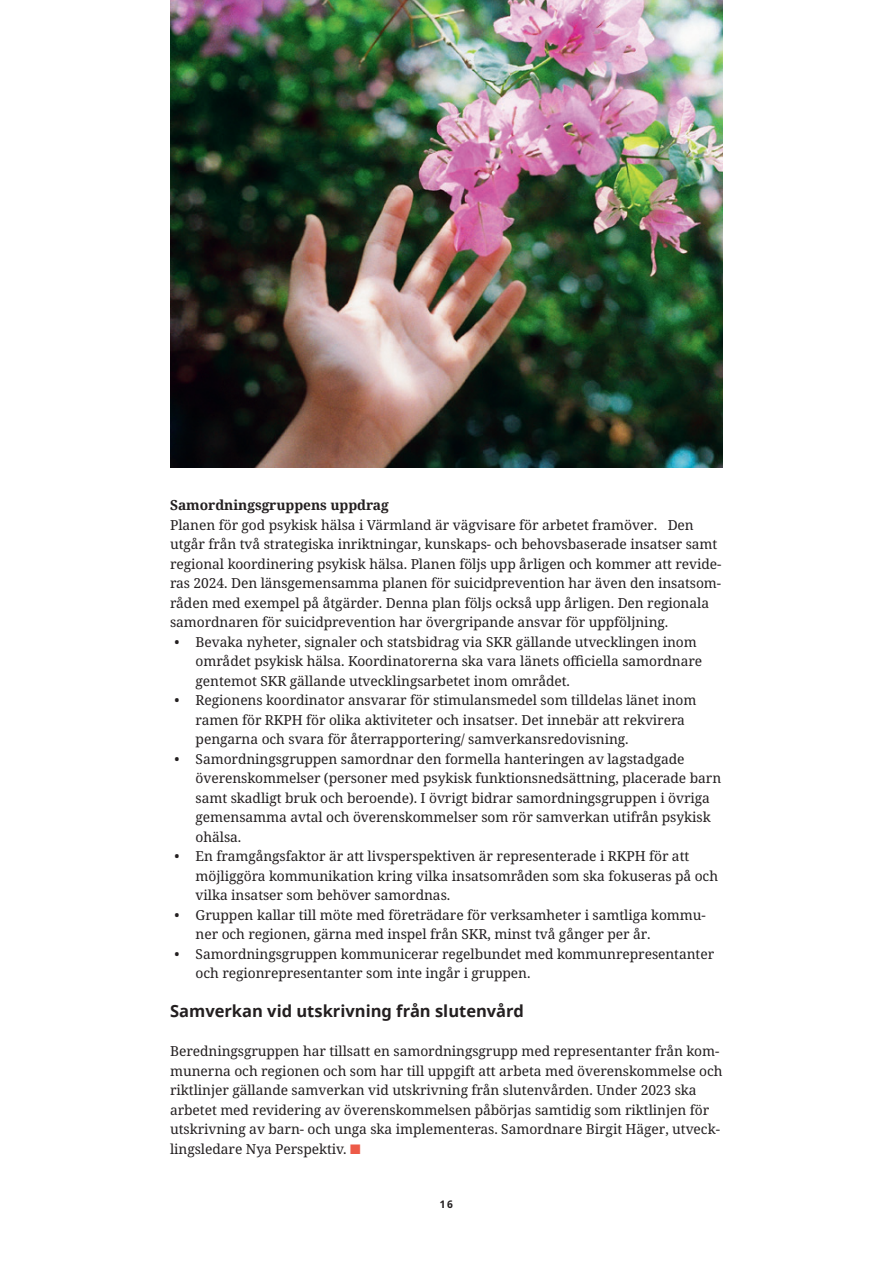
<style>
.page{position:relative;width:893px;height:1263px;background:#fff}
.page>*{position:absolute;margin:0;border:0;box-sizing:border-box;transform-origin:0 0}
.t1{font:700 16.5px "Noto Sans";color:#231f20}
.t2{font:13.8px/19.5px "Noto Serif";letter-spacing:-.005em;color:#231f20}
.t3{font:700 13.8px "Noto Serif";letter-spacing:-.005em;color:#231f20}
.t4{font:700 10.5px "Noto Sans";color:#231f20}
.s1{color:#ed5a48}
</style>
<div class="page">
<img style="left:170px;top:0;width:553px;height:468px">
<p class="t3" style="left:170px;top:495px;width:220px">Samordningsgruppens uppdrag</p>
<p class="t2" style="left:170px;top:515px;width:553px">Planen för god psykisk hälsa i Värmland är vägvisare för arbetet framöver. Den utgår från två strategiska inriktningar, kunskaps- och behovsbaserade insatser samt regional koordinering psykisk hälsa. Planen följs upp årligen och kommer att revide&shy;ras 2024. Den länsgemensamma planen för suicidprevention har även den insatsom&shy;råden med exempel på åtgärder. Denna plan följs också upp årligen. Den regionala samordnaren för suicidprevention har övergripande ansvar för uppföljning.</p>
<p class="t2" style="left:196px;top:632px;width:508px;text-indent:-21px">• Bevaka nyheter, signaler och statsbidrag via SKR gällande utvecklingen inom området psykisk hälsa. Koordinatorerna ska vara länets officiella samordnare gentemot SKR gällande utvecklingsarbetet inom området.</p>
<p class="t2" style="left:196px;top:691px;width:502px;text-indent:-21px">• Regionens koordinator ansvarar för stimulansmedel som tilldelas länet inom ramen för RKPH för olika aktiviteter och insatser. Det innebär att rekvirera pengarna och svara för återrapportering/ samverkansredovisning.</p>
<p class="t2" style="left:196px;top:749px;width:527px;text-indent:-21px">• Samordningsgruppen samordnar den formella hanteringen av lagstadgade överenskommelser (personer med psykisk funktionsnedsättning, placerade barn samt skadligt bruk och beroende). I övrigt bidrar samordningsgruppen i övriga gemensamma avtal och överenskommelser som rör samverkan utifrån psykisk ohälsa.</p>
<p class="t2" style="left:196px;top:847px;width:524px;text-indent:-21px">• En framgångsfaktor är att livsperspektiven är representerade i RKPH för att möjliggöra kommunikation kring vilka insatsområden som ska fokuseras på och vilka insatser som behöver samordnas.</p>
<p class="t2" style="left:196px;top:905px;width:512px;text-indent:-21px">• Gruppen kallar till möte med företrädare för verksamheter i samtliga kommu&shy;ner och regionen, gärna med inspel från SKR, minst två gånger per år.</p>
<p class="t2" style="left:196px;top:944px;width:520px;text-indent:-21px">• Samordningsgruppen kommunicerar regelbundet med kommunrepresentanter och regionrepresentanter som inte ingår i gruppen.</p>
<p class="t1" style="left:170px;top:999px;width:355px">Samverkan vid utskrivning från slutenvård</p>
<p class="t2" style="left:170px;top:1042px;width:554px">Beredningsgruppen har tillsatt en samordningsgrupp med representanter från kom&shy;munerna och regionen och som har till uppgift att arbeta med överenskommelse och riktlinjer gällande samverkan vid utskrivning från slutenvården. Under 2023 ska arbetet med revidering av överenskommelsen påbörjas samtidig som riktlinjen för utskrivning av barn- och unga ska implementeras. Samordnare Birgit Häger, utveck&shy;lingsledare Nya Perspektiv. <span class="s1">■</span></p>
<p class="t4" style="left:440px;top:1196px;width:15px">16</p>
</div>
